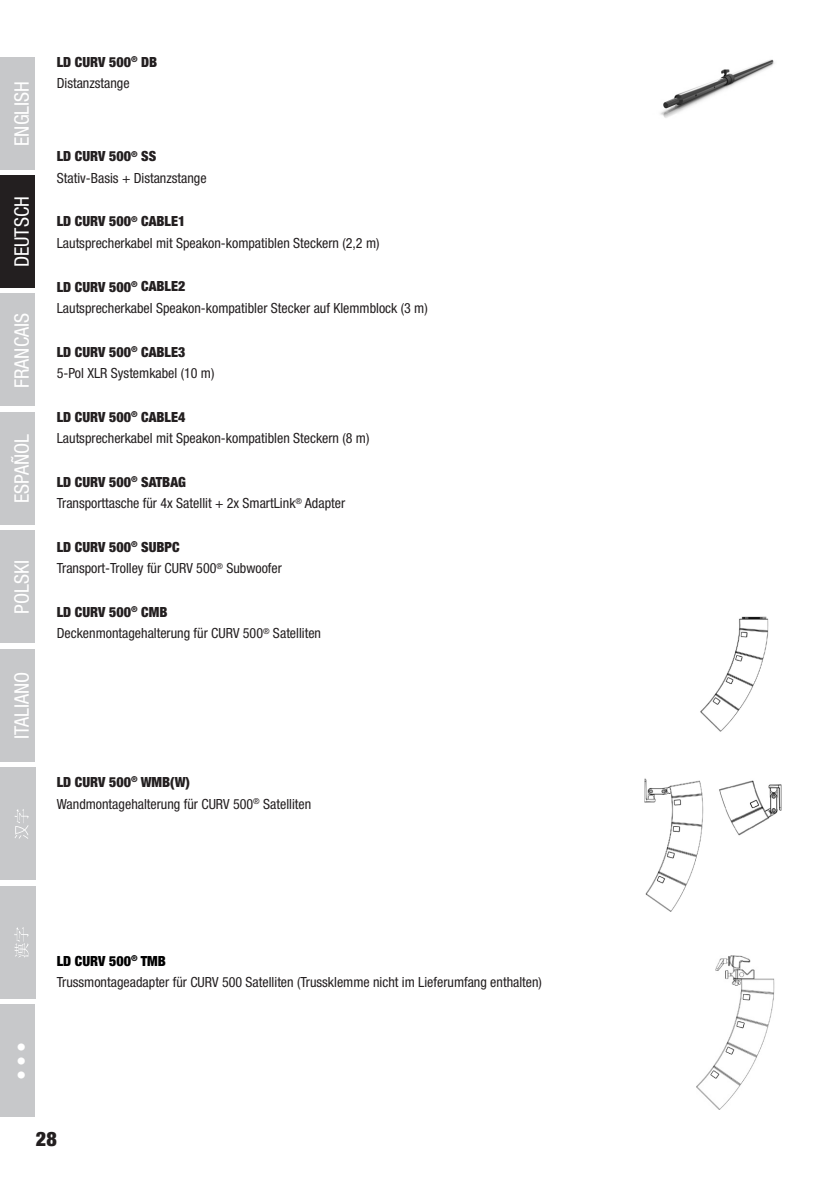
<style>
.page{position:relative;width:840px;height:1191px;background:#fff}
.page>*{position:absolute;margin:0;border:0;box-sizing:border-box;transform-origin:0 0}
.t1{font:condensed 20px "Helvetica Neue LT Std";color:#fff}
.t2{font:300 condensed 20px "Helvetica Neue LT Pro";color:#fff}
.t3{font:900 condensed 20px "Helvetica Neue LT Std";color:#231f20}
.t4{font:condensed 14px/21.6px "Helvetica Neue LT Pro";color:#231f20}
.s1{font-weight:900}
.s2{font-weight:900;color:#000001}
</style>
<div class="page">
<div style="left:0;top:175px;width:35px;height:113px;background:#231f20"></div>
<div style="left:0;top:57px;width:35px;height:112px;background:#c7c8ca"></div>
<div style="left:0;top:293px;width:35px;height:113px;background:#c7c8ca"></div>
<div style="left:0;top:412px;width:35px;height:113px;background:#c7c8ca"></div>
<div style="left:0;top:530px;width:35px;height:113px;background:#c7c8ca"></div>
<div style="left:0;top:649px;width:35px;height:112px;background:#c7c8ca"></div>
<div style="left:0;top:767px;width:35px;height:113px;background:#c7c8ca"></div>
<svg style="left:15px;top:809px;width:14px;height:30px"></svg>
<div style="left:0;top:885px;width:35px;height:113px;background:#c7c8ca"></div>
<svg style="left:14px;top:927px;width:15px;height:30px"></svg>
<div style="left:0;top:1004px;width:35px;height:113px;background:#c7c8ca"></div>
<img style="left:660px;top:59px;width:115px;height:59px">
<img style="left:700px;top:616px;width:69px;height:116px">
<img style="left:644px;top:778px;width:60px;height:133px">
<img style="left:719px;top:780px;width:63px;height:56px">
<img style="left:696px;top:955px;width:78px;height:154px">
<h1 class="t1" style="left:10px;top:146px;width:66px;rotate:-90deg">ENGLISH</h1>
<h1 class="t1" style="left:10px;top:267px;width:73px;rotate:-90deg">DEUTSCH</h1>
<h1 class="t1" style="left:10px;top:388px;width:76px;rotate:-90deg">FRANCAIS</h1>
<h1 class="t1" style="left:10px;top:503px;width:71px;rotate:-90deg">ESPAÑOL</h1>
<h1 class="t1" style="left:10px;top:614px;width:55px;rotate:-90deg">POLSKI</h1>
<h1 class="t1" style="left:10px;top:739px;width:69px;rotate:-90deg">ITALIANO</h1>
<p class="t4" style="left:57px;top:51px;width:102px"><span class="s1">LD CURV 500</span><sup>®</sup> <span class="s1">DB<br></span>Distanzstange</p>
<p class="t4" style="left:57px;top:145px;width:151px"><span class="s1">LD CURV 500</span><sup>®</sup> <span class="s1">SS<br></span>Stativ-Basis + Distanzstange</p>
<p class="t4" style="left:57px;top:210px;width:324px"><span class="s1">LD CURV 500</span><sup>®</sup> <span class="s1">CABLE1<br></span>Lautsprecherkabel mit Speakon-kompatiblen Steckern (2,2 m)</p>
<p class="t4" style="left:57px;top:275px;width:372px"><span class="s1">LD CURV 500</span><sup>®</sup> <span class="s1">CABLE2<br></span>Lautsprecherkabel Speakon-kompatibler Stecker auf Klemmblock (3 m)</p>
<p class="t4" style="left:57px;top:340px;width:159px"><span class="s1">LD CURV 500</span><sup>®</sup> <span class="s1">CABLE3<br></span>5-Pol XLR Systemkabel (10 m)</p>
<p class="t4" style="left:57px;top:406px;width:314px"><span class="s1">LD CURV 500</span><sup>®</sup> <span class="s1">CABLE4<br></span>Lautsprecherkabel mit Speakon-kompatiblen Steckern (8 m)</p>
<p class="t4" style="left:57px;top:471px;width:290px"><span class="s1">LD CURV 500</span><sup>®</sup> <span class="s1">SATBAG<br></span>Transporttasche für 4x Satellit + 2x SmartLink<sup>®</sup> Adapter</p>
<p class="t4" style="left:57px;top:536px;width:226px"><span class="s1">LD CURV 500</span><sup>®</sup> <span class="s1">SUBPC<br></span>Transport-Trolley für CURV 500<sup>®</sup> Subwoofer</p>
<p class="t4" style="left:57px;top:601px;width:266px"><span class="s1">LD CURV 500</span><sup>®</sup> <span class="s1">CMB<br></span>Deckenmontagehalterung für CURV 500<sup>®</sup> Satelliten</p>
<p class="t4" style="left:57px;top:771px;width:256px"><span class="s1">LD CURV 500</span><sup>®</sup> <span class="s1">WMB(W)<br></span>Wandmontagehalterung für CURV 500<sup>®</sup> Satelliten</p>
<h1 class="t2" style="left:10px;top:1080px;width:40px;rotate:-90deg">•••</h1>
<p class="t4" style="left:57px;top:949px;width:486px"><span class="s2">LD CURV 500</span><sup>®</sup> <span class="s2">TMB<br></span>Trussmontageadapter für CURV 500 Satelliten (Trussklemme nicht im Lieferumfang enthalten)</p>
<h1 class="t3" style="left:36px;top:1126px;width:22px">28</h1>
</div>
